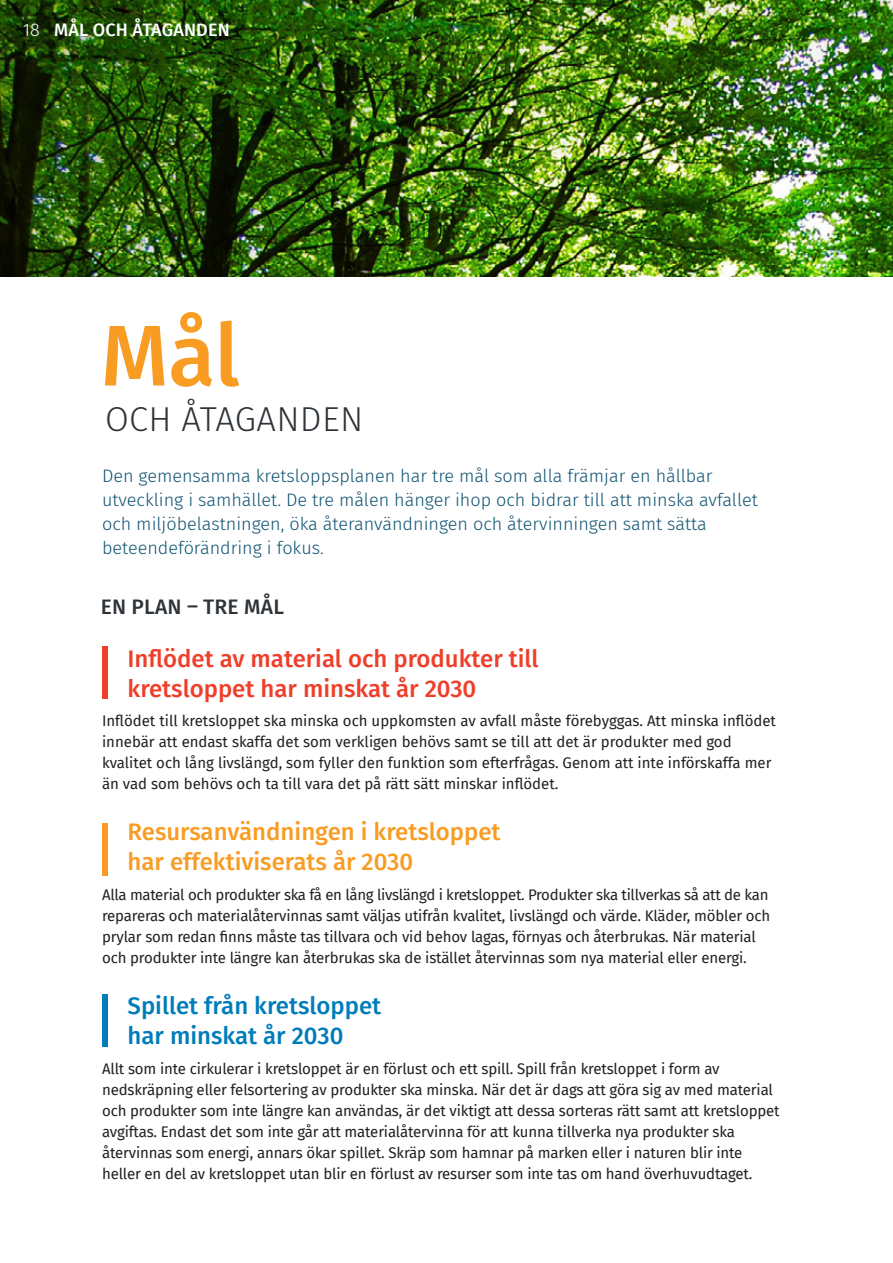
<style>
.page{position:relative;width:893px;height:1263px;background:#fff}
.page>*{position:absolute;margin:0;border:0;box-sizing:border-box;transform-origin:0 0}
.Ingress{font:500 86.1px "Fira Sans";color:#f89c24}
.Bröd{font:300 34.5px "Fira Sans";letter-spacing:.01em;color:#2e3338}
.Bröd-2{font:500 24px/30px "Fira Sans";color:#ef3e2a}
.Bröd-3{font:500 24px/30px "Fira Sans";color:#f89c24}
.Bröd-4{font:500 24px/30px "Fira Sans";color:#007cbb}
.Mellanrubrik{font:500 21px "Fira Sans";letter-spacing:.01em;color:#2e3338}
.Ingress-2{font:300 18px/24px "Fira Sans";color:#0f5372}
.t1{font:500 18px "Fira Sans";letter-spacing:.01em;color:#fff}
.t2{font:300 18px "Fira Sans";color:#fff}
.Bröd-5{font:15px/21px "Fira Sans";letter-spacing:-.01em;color:#231f20}
</style>
<div class="page">
<img style="left:0;top:0;width:893px;height:276px">
<div style="left:102px;top:646px;width:5px;height:53px;background:#ef3e2a"></div>
<div style="left:102px;top:823px;width:5px;height:53px;background:#f89c24"></div>
<div style="left:102px;top:994px;width:5px;height:52px;background:#007cbb"></div>
<p class="t2" style="left:23px;top:17px;width:19px">18</p>
<p class="t1" style="left:54px;top:16px;width:177px">MÅL OCH ÅTAGANDEN</p>
<p class="Ingress" style="left:101px;top:286px;width:140px">Mål</p>
<p class="Bröd" style="left:105px;top:395px;width:260px">OCH ÅTAGANDEN</p>
<p class="Ingress-2" style="left:102px;top:463px;width:657px">Den gemensamma kretsloppsplanen har tre mål som alla främjar en hållbar utveckling i samhället. De tre målen hänger ihop och bidrar till att minska avfallet och miljöbelastningen, öka återanvändningen och återvinningen samt sätta beteendeförändring i fokus.</p>
<p class="Mellanrubrik" style="left:101px;top:590px;width:185px">EN PLAN – TRE MÅL</p>
<p class="Bröd-2" style="left:128px;top:642px;width:413px">Inflödet av material och produkter till kretsloppet har minskat år 2030</p>
<p class="Bröd-5" style="left:102px;top:710px;width:675px">Inflödet till kretsloppet ska minska och uppkomsten av avfall måste förebyggas. Att minska inflödet innebär att endast skaffa det som verkligen behövs samt se till att det är produkter med god kvalitet och lång livslängd, som fyller den funktion som efterfrågas. Genom att inte införskaffa mer än vad som behövs och ta till vara det på rätt sätt minskar inflödet.</p>
<p class="Bröd-3" style="left:128px;top:816px;width:374px">Resursanvändningen i kretsloppet har effektiviserats år 2030</p>
<p class="Bröd-5" style="left:102px;top:884px;width:670px">Alla material och produkter ska få en lång livslängd i kretsloppet. Produkter ska tillverkas så att de kan repareras och materialåtervinnas samt väljas utifrån kvalitet, livslängd och värde. Kläder, möbler och prylar som redan finns måste tas tillvara och vid behov lagas, förnyas och återbrukas. När material och produkter inte längre kan återbrukas ska de istället återvinnas som nya material eller energi.</p>
<p class="Bröd-4" style="left:128px;top:989px;width:255px">Spillet från kretsloppet har minskat år 2030</p>
<p class="Bröd-5" style="left:102px;top:1057px;width:679px">Allt som inte cirkulerar i kretsloppet är en förlust och ett spill. Spill från kretsloppet i form av nedskräpning eller felsortering av produkter ska minska. När det är dags att göra sig av med material och produkter som inte längre kan användas, är det viktigt att dessa sorteras rätt samt att kretsloppet avgiftas. Endast det som inte går att materialåtervinna för att kunna tillverka nya produkter ska återvinnas som energi, annars ökar spillet. Skräp som hamnar på marken eller i naturen blir inte heller en del av kretsloppet utan blir en förlust av resurser som inte tas om hand överhuvudtaget.</p>
</div>
